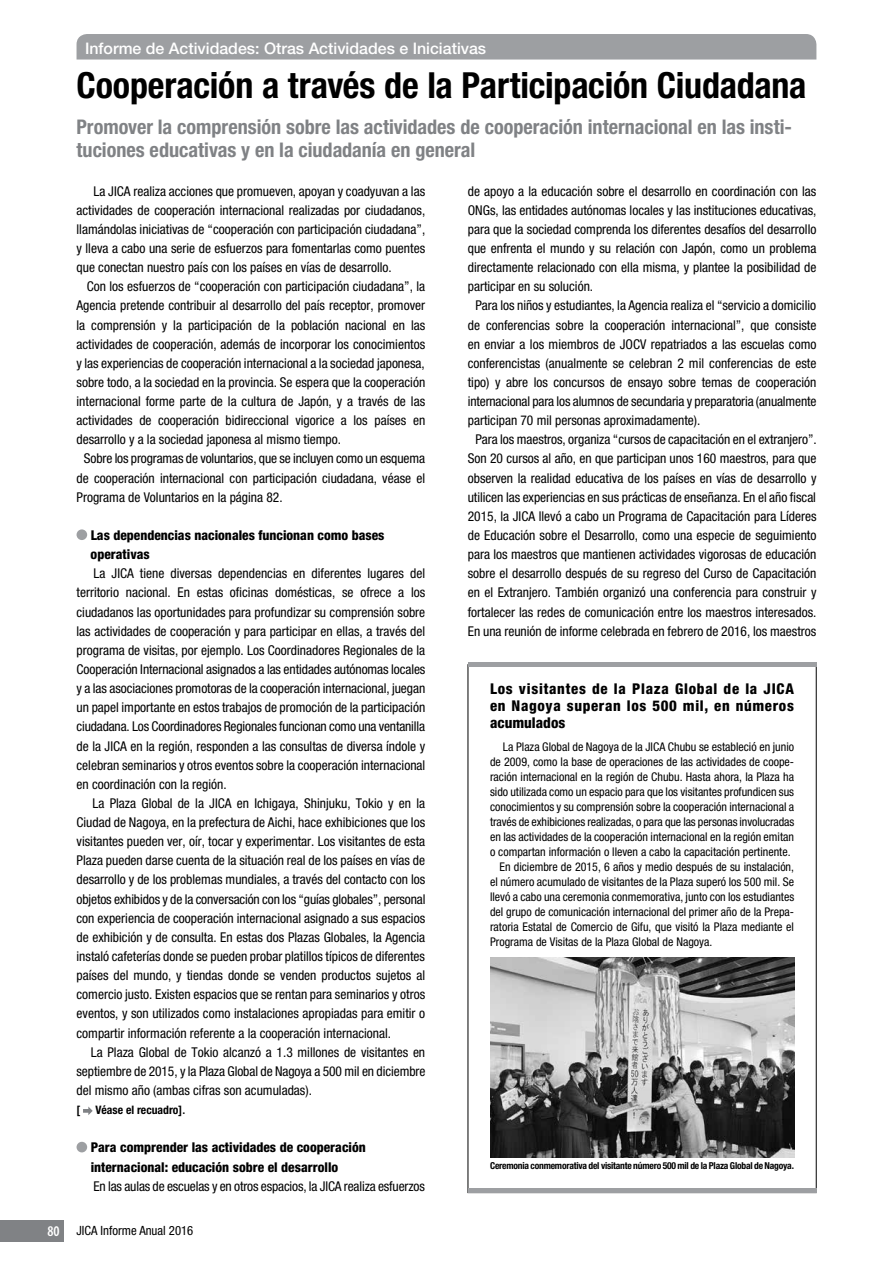
<style>
.page{position:relative;width:893px;height:1263px;background:#fff}
.page>*{position:absolute;margin:0;border:0;box-sizing:border-box;transform-origin:0 0}
.t1{font:700 condensed 36px "Helvetica Neue LT Std";letter-spacing:-.005em;color:#000}
.t2{font:700 condensed 20.25px/23.4px "Helvetica Neue LT Std";color:#808285}
.t3{font:500 15.9px "Helvetica Neue LT Std";color:#fff}
.t4{font:800 condensed 14.85px/17px "Helvetica Neue LT Std";letter-spacing:.045em;color:#000;text-align:justify}
.t5{font:condensed 13.5px/19.2px "Helvetica Neue LT Std";color:#000;text-align:justify}
.t6{font:800 condensed 13.5px/19.2px "Helvetica Neue LT Std";color:#000}
.t7{font:condensed 12.75px "Helvetica Neue LT Std";color:#000}
.t8{font:condensed 12px "Helvetica Neue LT Std";color:#000}
.t9{font:700 condensed 11.7px "Helvetica Neue LT Std";color:#000}
.t10{font:700 condensed 9.6px "Helvetica Neue LT Std";letter-spacing:-.02em;color:#000}
.s1{font-weight:400;font-size:14.85px}
.s2{font-family:"Myriad Pro";font-weight:600;font-size:14.85px;color:#fff}
</style>
<div class="page">
<hr style="left:468px;top:662px;width:348px;height:4px;background:#9d9fa2">
<div style="left:468px;top:1188px;width:348px;height:5px;background:#9d9fa2"></div>
<div style="left:77px;top:529px;width:10px;height:11px;background:#9d9fa2;border-radius:50%"></div>
<svg style="left:83px;top:1106px;width:10px;height:9px"></svg>
<div style="left:77px;top:1142px;width:10px;height:10px;background:#9d9fa2;border-radius:50%"></div>
<div style="left:77px;top:34px;width:739px;height:26px;background:#9d9fa2"></div>
<img style="left:490px;top:958px;width:304px;height:199px">
<div style="left:0;top:1220px;width:64px;height:22px;background:#808285"></div>
<p class="t3" style="left:85px;top:39px;width:403px">Informe de Actividades: Otras Actividades e Iniciativas</p>
<h1 class="t1" style="left:77px;top:63px;width:731px">Cooperación a través de la Participación Ciudadana</h1>
<h2 class="t2" style="left:77px;top:115px;width:717px">Promover la comprensión sobre las actividades de cooperación internacional en las insti&shy;tuciones educativas y en la ciudadanía en general</h2>
<p class="t5" style="left:77px;top:181px;width:350px;text-indent:17px">La JICA realiza acciones que promueven, apoyan y coadyuvan a las actividades de cooperación internacional realizadas por ciudadanos, llamándolas iniciativas de “cooperación con participación ciudadana”, y lleva a cabo una serie de esfuerzos para fomentarlas como puentes que conectan nuestro país con los países en vías de desarrollo.</p>
<p class="t5" style="left:87px;top:277px;width:340px">Con los esfuerzos de “cooperación con participación ciudadana”, la</p>
<p class="t5" style="left:77px;top:296px;width:350px">Agencia pretende contribuir al desarrollo del país receptor, promover</p>
<p class="t5" style="left:77px;top:315px;width:350px">la comprensión y la participación de la población nacional en las</p>
<p class="t5" style="left:77px;top:334px;width:350px">actividades de cooperación, además de incorporar los conocimientos</p>
<p class="t5" style="left:77px;top:353px;width:350px">y las experiencias de cooperación internacional a la sociedad japonesa,</p>
<p class="t5" style="left:77px;top:372px;width:350px">sobre todo, a la sociedad en la provincia. Se espera que la cooperación</p>
<p class="t5" style="left:77px;top:392px;width:350px">internacional forme parte de la cultura de Japón, y a través de las</p>
<p class="t5" style="left:77px;top:411px;width:350px">actividades de cooperación bidireccional vigorice a los países en</p>
<p class="t5" style="left:77px;top:430px;width:266px">desarrollo y a la sociedad japonesa al mismo tiempo.</p>
<p class="t5" style="left:84px;top:449px;width:343px">Sobre los programas de voluntarios, que se incluyen como un esquema</p>
<p class="t5" style="left:77px;top:468px;width:350px">de cooperación internacional con participación ciudadana, véase el</p>
<p class="t5" style="left:77px;top:487px;width:208px">Programa de Voluntarios en la página 82.</p>
<p class="t6" style="left:91px;top:525px;width:295px">Las dependencias nacionales funcionan como bases operativas</p>
<p class="t5" style="left:77px;top:564px;width:350px;text-indent:17px">La JICA tiene diversas dependencias en diferentes lugares del territorio nacional. En estas oficinas domésticas, se ofrece a los ciudadanos las oportunidades para profundizar su comprensión sobre las actividades de cooperación y para participar en ellas, a través del programa de visitas, por ejemplo. Los Coordinadores Regionales de la Cooperación Internacional asignados a las entidades autónomas locales y a las asociaciones promotoras de la cooperación internacional, juegan un papel importante en estos trabajos de promoción de la participación ciudadana. Los Coordinadores Regionales funcionan como una ventanilla de la JICA en la región, responden a las consultas de diversa índole y celebran seminarios y otros eventos sobre la cooperación internacional en coordinación con la región.</p>
<p class="t5" style="left:77px;top:793px;width:351px;text-indent:16px">La Plaza Global de la JICA en Ichigaya, Shinjuku, Tokio y en la Ciudad de Nagoya, en la prefectura de Aichi, hace exhibiciones que los visitantes pueden ver, oír, tocar y experimentar. Los visitantes de esta Plaza pueden darse cuenta de la situación real de los países en vías de desarrollo y de los problemas mundiales, a través del contacto con los objetos exhibidos y de la conversación con los “guías globales”, personal con experiencia de cooperación internacional asignado a sus espacios de exhibición y de consulta. En estas dos Plazas Globales, la Agencia instaló cafeterías donde se pueden probar platillos típicos de diferentes países del mundo, y tiendas donde se venden productos sujetos al comercio justo. Existen espacios que se rentan para seminarios y otros eventos, y son utilizados como instalaciones apropiadas para emitir o compartir información referente a la cooperación internacional.</p>
<p class="t5" style="left:77px;top:1042px;width:350px;text-indent:14px">La Plaza Global de Tokio alcanzó a 1.3 millones de visitantes en septiembre de 2015, y la Plaza Global de Nagoya a 500 mil en diciembre del mismo año (ambas cifras son acumuladas).</p>
<p class="t9" style="left:77px;top:1103px;width:5px">[</p>
<p class="t9" style="left:95px;top:1103px;width:92px">Véase el recuadro]<span class="s1">.</span></p>
<p class="t6" style="left:91px;top:1138px;width:277px">Para comprender las actividades de cooperación internacional: educación sobre el desarrollo</p>
<p class="t5" style="left:94px;top:1176px;width:333px">En las aulas de escuelas y en otros espacios, la JICA realiza esfuerzos</p>
<p class="t7" style="left:47px;top:1223px;width:147px"><span class="s2">80</span> JICA Informe Anual 2016</p>
<p class="t5" style="left:468px;top:181px;width:350px">de apoyo a la educación sobre el desarrollo en coordinación con las</p>
<p class="t5" style="left:468px;top:200px;width:350px">ONGs, las entidades autónomas locales y las instituciones educativas,</p>
<p class="t5" style="left:468px;top:219px;width:350px">para que la sociedad comprenda los diferentes desafíos del desarrollo</p>
<p class="t5" style="left:468px;top:239px;width:350px">que enfrenta el mundo y su relación con Japón, como un problema</p>
<p class="t5" style="left:468px;top:258px;width:350px">directamente relacionado con ella misma, y plantee la posibilidad de</p>
<p class="t5" style="left:468px;top:277px;width:127px">participar en su solución.</p>
<p class="t5" style="left:475px;top:296px;width:342px">Para los niños y estudiantes, la Agencia realiza el “servicio a domicilio</p>
<p class="t5" style="left:468px;top:315px;width:350px">de conferencias sobre la cooperación internacional”, que consiste</p>
<p class="t5" style="left:468px;top:334px;width:350px">en enviar a los miembros de JOCV repatriados a las escuelas como</p>
<p class="t5" style="left:468px;top:353px;width:350px">conferencistas (anualmente se celebran 2 mil conferencias de este</p>
<p class="t5" style="left:468px;top:372px;width:350px">tipo) y abre los concursos de ensayo sobre temas de cooperación</p>
<p class="t5" style="left:468px;top:392px;width:350px">internacional para los alumnos de secundaria y preparatoria (anualmente</p>
<p class="t5" style="left:468px;top:411px;width:234px">participan 70 mil personas aproximadamente).</p>
<p class="t5" style="left:475px;top:430px;width:343px">Para los maestros, organiza “cursos de capacitación en el extranjero”.</p>
<p class="t5" style="left:468px;top:449px;width:350px">Son 20 cursos al año, en que participan unos 160 maestros, para que</p>
<p class="t5" style="left:468px;top:468px;width:350px">observen la realidad educativa de los países en vías de desarrollo y</p>
<p class="t5" style="left:468px;top:487px;width:350px">utilicen las experiencias en sus prácticas de enseñanza. En el año fiscal</p>
<p class="t5" style="left:468px;top:506px;width:350px">2015, la JICA llevó a cabo un Programa de Capacitación para Líderes</p>
<p class="t5" style="left:468px;top:525px;width:350px">de Educación sobre el Desarrollo, como una especie de seguimiento</p>
<p class="t5" style="left:468px;top:545px;width:350px">para los maestros que mantienen actividades vigorosas de educación</p>
<p class="t5" style="left:468px;top:564px;width:350px">sobre el desarrollo después de su regreso del Curso de Capacitación</p>
<p class="t5" style="left:468px;top:583px;width:350px">en el Extranjero. También organizó una conferencia para construir y</p>
<p class="t5" style="left:468px;top:602px;width:350px">fortalecer las redes de comunicación entre los maestros interesados.</p>
<p class="t5" style="left:468px;top:621px;width:350px">En una reunión de informe celebrada en febrero de 2016, los maestros</p>
<p class="t4" style="left:490px;top:680px;width:305px">Los visitantes de la Plaza Global de la JICA en Nagoya superan los 500 mil, en números acumulados</p>
<p class="t8" style="left:503px;top:740px;width:293px">La Plaza Global de Nagoya de la JICA Chubu se estableció en junio</p>
<p class="t8" style="left:490px;top:755px;width:306px">de 2009, como la base de operaciones de las actividades de coope-</p>
<p class="t8" style="left:490px;top:770px;width:305px">ración internacional en la región de Chubu. Hasta ahora, la Plaza ha</p>
<p class="t8" style="left:490px;top:785px;width:305px">sido utilizada como un espacio para que los visitantes profundicen sus</p>
<p class="t8" style="left:490px;top:800px;width:306px">conocimientos y su comprensión sobre la cooperación internacional a</p>
<p class="t8" style="left:490px;top:815px;width:306px">través de exhibiciones realizadas, o para que las personas involucradas</p>
<p class="t8" style="left:490px;top:830px;width:305px">en las actividades de la cooperación internacional en la región emitan</p>
<p class="t8" style="left:490px;top:845px;width:302px">o compartan información o lleven a cabo la capacitación pertinente.</p>
<p class="t8" style="left:500px;top:860px;width:296px">En diciembre de 2015, 6 años y medio después de su instalación,</p>
<p class="t8" style="left:490px;top:875px;width:305px">el número acumulado de visitantes de la Plaza superó los 500 mil. Se</p>
<p class="t8" style="left:490px;top:890px;width:306px">llevó a cabo una ceremonia conmemorativa, junto con los estudiantes</p>
<p class="t8" style="left:490px;top:905px;width:306px">del grupo de comunicación internacional del primer año de la Prepa-</p>
<p class="t8" style="left:490px;top:920px;width:305px">ratoria Estatal de Comercio de Gifu, que visitó la Plaza mediante el</p>
<p class="t8" style="left:490px;top:935px;width:224px">Programa de Visitas de la Plaza Global de Nagoya.</p>
<p class="t10" style="left:490px;top:1160px;width:305px">Ceremonia conmemorativa del visitante número 500 mil de la Plaza Global de Nagoya.</p>
</div>
